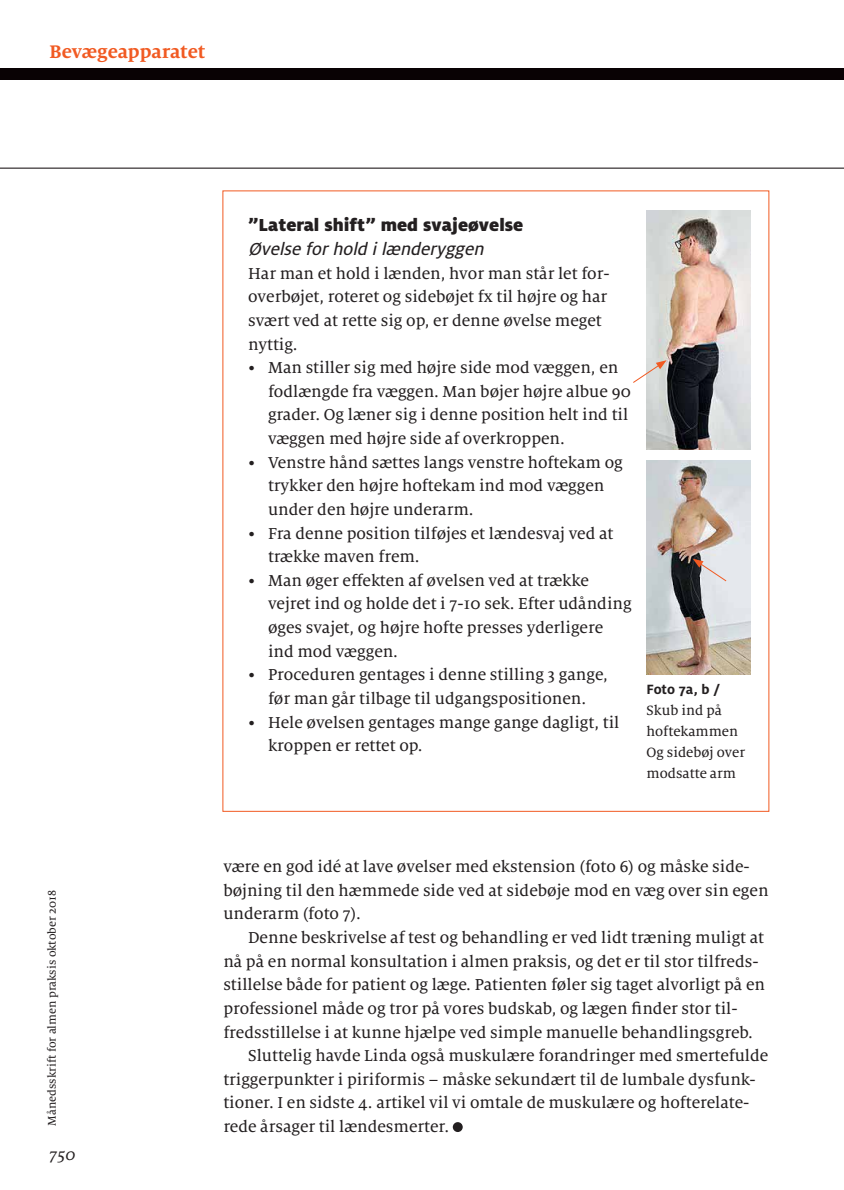
<style>
.page{position:relative;width:844px;height:1190px;background:#fff}
.page>*{position:absolute;margin:0;border:0;box-sizing:border-box;transform-origin:0 0}
.t1{font:700 20.12px "Milo Serif OT";color:#f15a22}
.t2{font:900 19.25px "Milo OT";color:#231f20}
.t3{font:italic 19.25px "Milo OT Text";color:#231f20}
.t4{font:17.5px/23.6px "Milo Serif OT Text";color:#231f20}
.t5{font:17.5px "Milo Serif OT Text Ita";color:#231f20}
.t6{font:14.88px/21px "Milo Serif OT Text";color:#231f20}
.t7{font:700 14.88px "Milo OT";color:#231f20}
.t8{font:12.25px "Milo Serif OT Text";color:#231f20}
</style>
<div class="page">
<div style="left:0;top:69px;width:844px;height:11px;background:#090204"></div>
<hr style="left:0;top:168px;width:844px;height:1px;background:#090204">
<div style="left:453px;top:1122px;width:9px;height:10px;background:#231f20;border-radius:50%"></div>
<img style="left:646px;top:211px;width:104px;height:238px">
<img style="left:646px;top:461px;width:104px;height:214px">
<svg style="left:633px;top:360px;width:33px;height:23px"></svg>
<svg style="left:692px;top:559px;width:34px;height:23px"></svg>
<p class="t1" style="left:50px;top:43px;width:157px">Bevægeapparatet</p>
<p class="t8" style="left:47px;top:1126px;width:237px;rotate:-90deg">Månedsskrift for almen praksis oktober 2018</p>
<p class="t5" style="left:50px;top:1148px;width:28px">750</p>
<p class="t2" style="left:248px;top:218px;width:277px">”Lateral shift” med svajeøvelse</p>
<p class="t3" style="left:248px;top:241px;width:241px">Øvelse forhold ilænderyggen</p>
<p class="t4" style="left:248px;top:262px;width:363px">Har man et hold i lænden, hvor man står let for&shy;overbøjet, roteret og sidebøjet fx til højre og har svært ved at rette sig op, er denne øvelse meget nyttig.</p>
<p class="t4" style="left:268px;top:357px;width:364px;text-indent:-20px">• Man stiller sig med højre side mod væggen, en fodlængde fra væggen. Man bøjer højre albue 90 grader. Og læner sig i denne position helt ind til væggen med højre side af overkroppen.</p>
<p class="t4" style="left:268px;top:451px;width:356px;text-indent:-20px">• Venstre hånd sættes langs venstre hoftekam og trykker den højre hoftekam ind mod væggen under den højre underarm.</p>
<p class="t4" style="left:268px;top:522px;width:347px;text-indent:-20px">• Fra denne position tilføjes et lændesvaj ved at trække maven frem.</p>
<p class="t4" style="left:268px;top:569px;width:365px;text-indent:-20px">• Man øger effekten af øvelsen ved at trække vejret ind og holde det i 7-10 sek. Efter udånding øges svajet, og højre hofte presses yderligere ind mod væggen.</p>
<p class="t4" style="left:248px;top:664px;width:361px;text-align:center">• Proceduren gentages i denne stilling 3 gange, før man går tilbage til udgangspositionen.</p>
<p class="t4" style="left:268px;top:711px;width:353px;text-indent:-20px">• Hele øvelsen gentages mange gange dagligt, til kroppen er rettet op.</p>
<p class="t7" style="left:646px;top:684px;width:75px">Foto 7a, b /</p>
<p class="t6" style="left:646px;top:701px;width:100px">Skub ind på hoftekammen<br>Og sidebøj over modsatte arm</p>
<p class="t4" style="left:223px;top:856px;width:546px">være en god idé at lave øvelser med ekstension (foto 6) og måske side&shy;bøjning til den hæmmede side ved at sidebøje mod en væg over sin egen underarm (foto 7).</p>
<p class="t4" style="left:248px;top:927px;width:517px">Denne beskrivelse af test og behandling er ved lidt træning muligt at</p>
<p class="t4" style="left:223px;top:950px;width:537px">nå på en normal konsultation i almen praksis, og det er til stor tilfreds-</p>
<p class="t4" style="left:223px;top:974px;width:543px">stillelse både for patient og læge. Patienten føler sig taget alvorligt på en</p>
<p class="t4" style="left:223px;top:997px;width:516px">professionel måde og tror på vores budskab, og lægen finder stor til-</p>
<p class="t4" style="left:223px;top:1021px;width:531px">fredsstillelse i at kunne hjælpe ved simple manuelle behandlingsgreb.</p>
<p class="t4" style="left:248px;top:1045px;width:521px">Sluttelig havde Linda også muskulære forandringer med smertefulde</p>
<p class="t4" style="left:223px;top:1068px;width:534px">triggerpunkter i piriformis – måske sekundært til de lumbale dysfunk-</p>
<p class="t4" style="left:223px;top:1092px;width:527px">tioner. I en sidste 4. artikel vil vi omtale de muskulære og hofterelate-</p>
<p class="t4" style="left:223px;top:1116px;width:227px">rede årsager til lændesmerter.</p>
</div>
